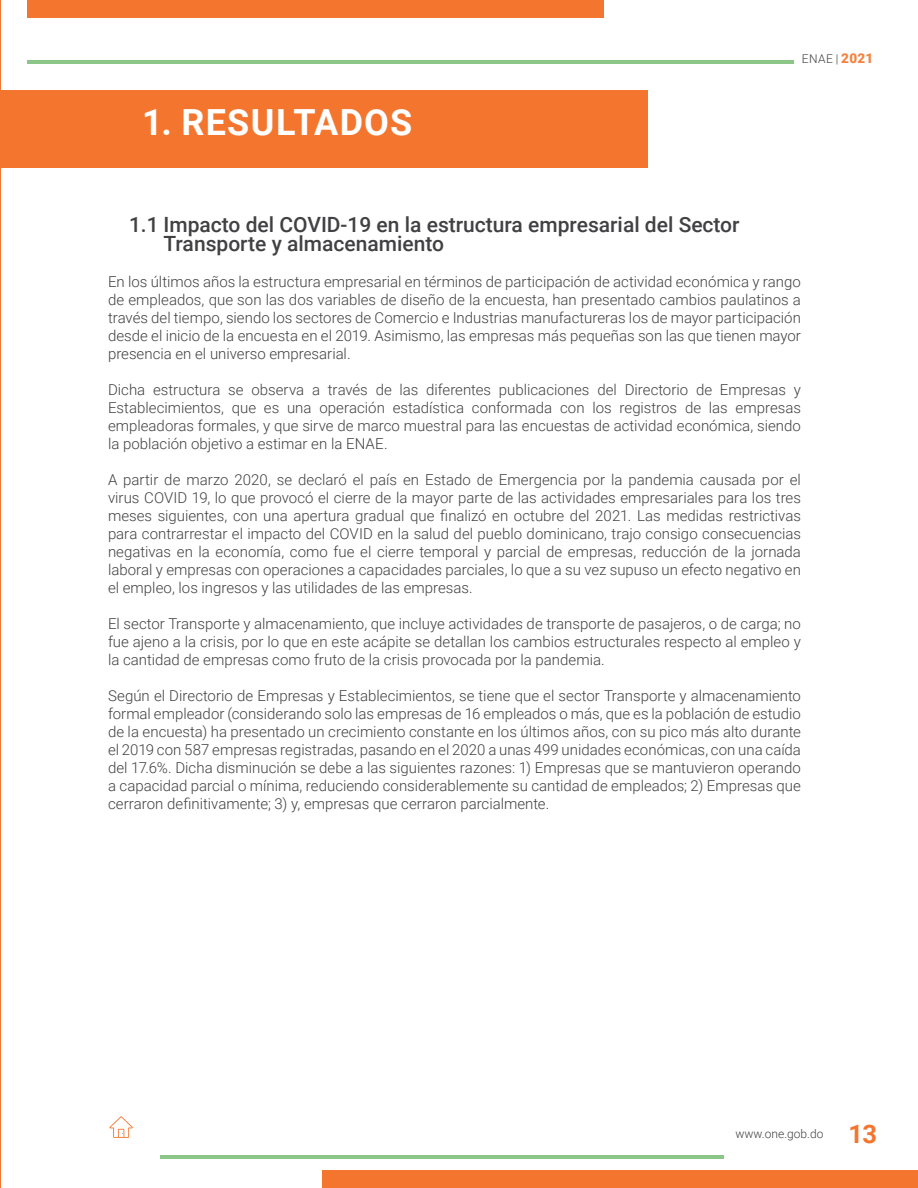
<style>
.page{position:relative;width:918px;height:1188px;background:#fff}
.page>*{position:absolute;margin:0;border:0;box-sizing:border-box;transform-origin:0 0}
.t1{font:700 36px "Roboto";letter-spacing:.035em;color:#fff}
.t2{font:500 21px/19.5px "Roboto";color:#414042}
.t3{font:300 15px/18px "Roboto";color:#414042;text-align:justify}
.t4{font:300 12px "Roboto";color:#414042}
.s1{font-weight:900;font-size:13.5px;color:#f58240}
.s2{font-weight:700;font-size:25.5px;color:#f4762e}
</style>
<div class="page">
<div style="left:322px;top:1171px;width:596px;height:17px;background:#f4762e"></div>
<hr style="left:160px;top:1155px;width:564px;height:4px;background:#8bc688">
<hr style="left:27px;top:61px;width:767px;height:3px;background:#8bc688">
<svg style="left:109px;top:1116px;width:24px;height:22px"></svg>
<div style="left:0;top:90px;width:648px;height:77px;background:#f4762e"></div>
<div style="left:27px;top:0;width:576px;height:17px;background:#f4762e"></div>
<hr style="left:0;top:0;width:1px;height:1188px;background:#f4762e">
<hr style="left:0;top:315px;width:1px;height:50px;background:#f59624">
<hr style="left:0;top:404px;width:1px;height:50px;background:#f59624">
<hr style="left:0;top:493px;width:1px;height:50px;background:#f59624">
<hr style="left:0;top:582px;width:1px;height:49px;background:#f59624">
<hr style="left:0;top:680px;width:1px;height:50px;background:#f59624">
<hr style="left:0;top:770px;width:1px;height:49px;background:#f59624">
<hr style="left:0;top:858px;width:1px;height:50px;background:#f59624">
<hr style="left:0;top:947px;width:1px;height:50px;background:#f59624">
<h1 class="t1" style="left:142px;top:97px;width:272px">1. RESULTADOS</h1>
<p class="t4" style="left:802px;top:51px;width:73px">ENAE | <span class="s1">2021</span></p>
<h2 class="t2" style="left:164px;top:214px;width:578px;text-indent:-35px">1.1 Impacto del COVID-19 en la estructura empresarial del Sector<br>Transporte y almacenamiento</h2>
<p class="t3" style="left:108px;top:272px;width:695px">En los últimos años la estructura empresarial en términos de participación de actividad económica y rango de empleados, que son las dos variables de diseño de la encuesta, han presentado cambios paulatinos a través del tiempo, siendo los sectores de Comercio e Industrias manufactureras los de mayor participación desde el inicio de la encuesta en el 2019. Asimismo, las empresas más pequeñas son las que tienen mayor presencia en el universo empresarial.</p>
<p class="t3" style="left:108px;top:380px;width:695px">Dicha estructura se observa a través de las diferentes publicaciones del Directorio de Empresas y Establecimientos, que es una operación estadística conformada con los registros de las empresas empleadoras formales, y que sirve de marco muestral para las encuestas de actividad económica, siendo la población objetivo a estimar en la ENAE.</p>
<p class="t3" style="left:108px;top:470px;width:695px">A partir de marzo 2020, se declaró el país en Estado de Emergencia por la pandemia causada por el virus COVID 19, lo que provocó el cierre de la mayor parte de las actividades empresariales para los tres meses siguientes, con una apertura gradual que finalizó en octubre del 2021. Las medidas restrictivas para contrarrestar el impacto del COVID en la salud del pueblo dominicano, trajo consigo consecuencias negativas en la economía, como fue el cierre temporal y parcial de empresas, reducción de la jornada laboral y empresas con operaciones a capacidades parciales, lo que a su vez supuso un efecto negativo en el empleo, los ingresos y las utilidades de las empresas.</p>
<p class="t3" style="left:108px;top:614px;width:695px">El sector Transporte y almacenamiento, que incluye actividades de transporte de pasajeros, o de carga; no fue ajeno a la crisis, por lo que en este acápite se detallan los cambios estructurales respecto al empleo y la cantidad de empresas como fruto de la crisis provocada por la pandemia.</p>
<p class="t3" style="left:108px;top:686px;width:695px">Según el Directorio de Empresas y Establecimientos, se tiene que el sector Transporte y almacenamiento formal empleador (considerando solo las empresas de 16 empleados o más, que es la población de estudio de la encuesta) ha presentado un crecimiento constante en los últimos años, con su pico más alto durante el 2019 con 587 empresas registradas, pasando en el 2020 a unas 499 unidades económicas, con una caída del 17.6%. Dicha disminución se debe a las siguientes razones: 1) Empresas que se mantuvieron operando a capacidad parcial o mínima, reduciendo considerablemente su cantidad de empleados; 2) Empresas que cerraron definitivamente; 3) y, empresas que cerraron parcialmente.</p>
<p class="t4" style="left:736px;top:1125px;width:143px">www.one.gob.do <span class="s2">13</span></p>
</div>
